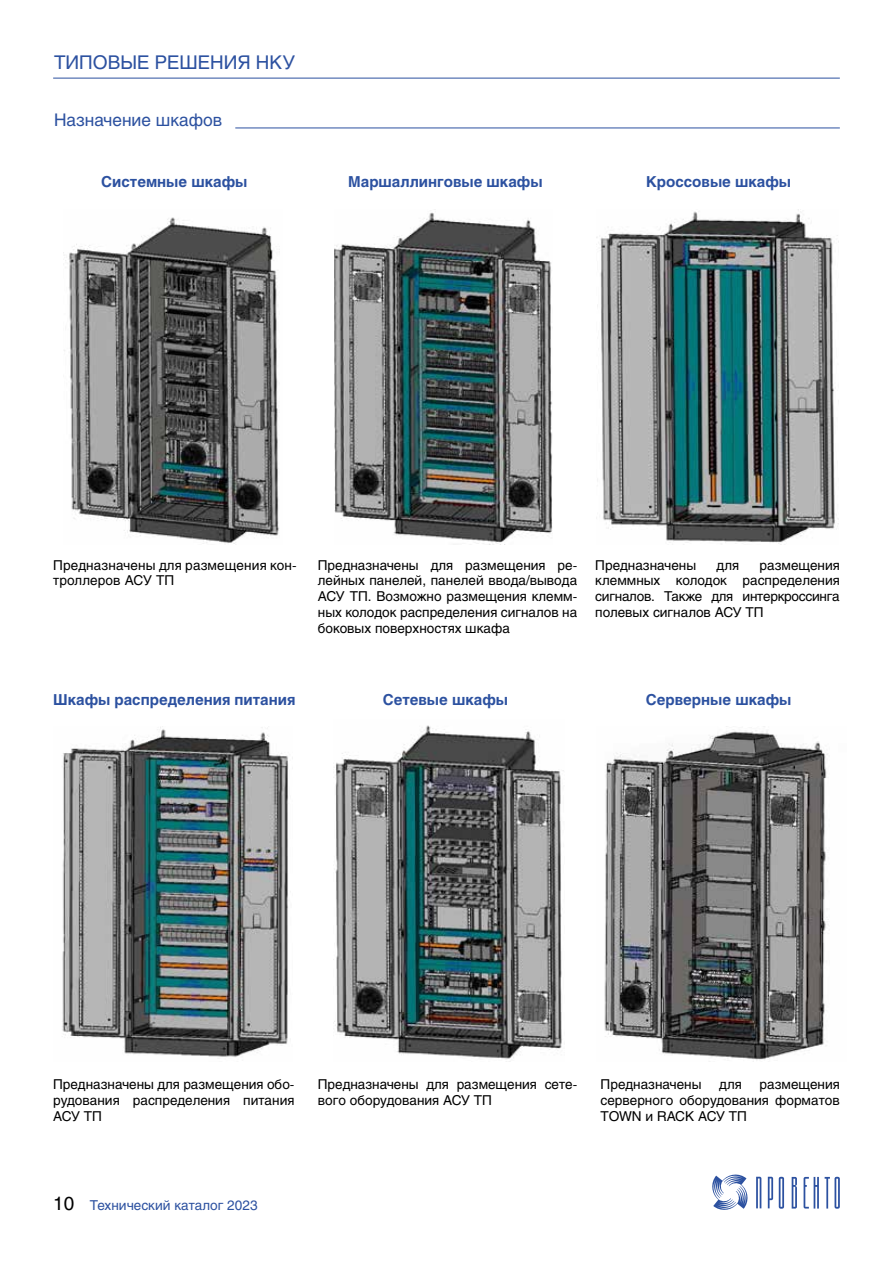
<style>
.page{position:relative;width:893px;height:1263px;background:#fff}
.page>*{position:absolute;margin:0;border:0;box-sizing:border-box;transform-origin:0 0}
.t1{font:18.75px "Helios C";color:#2c51a0}
.t2{font:17.25px "Helios C";color:#2c51a0}
.t3{font:700 15px "Helios C";color:#2c51a0}
.t4{font:13.5px/15.8px "Helios C";color:#000;text-align:justify}
.t5{font:13.5px "Helios C";color:#2c51a0}
.s1{font-size:18.75px;color:#000}
</style>
<div class="page">
<svg style="left:712px;top:1174px;width:36px;height:36px"></svg>
<svg style="left:756px;top:1177px;width:5px;height:31px"></svg>
<svg style="left:768px;top:1177px;width:5px;height:31px"></svg>
<svg style="left:779px;top:1177px;width:5px;height:32px"></svg>
<svg style="left:792px;top:1177px;width:5px;height:31px"></svg>
<svg style="left:804px;top:1177px;width:15px;height:31px"></svg>
<svg style="left:825px;top:1177px;width:15px;height:32px"></svg>
<hr style="left:53px;top:78px;width:787px;height:1px;background:#2c51a0">
<hr style="left:235px;top:128px;width:605px;height:1px;background:#2c51a0">
<img style="left:64px;top:217px;width:215px;height:327px">
<img style="left:62px;top:727px;width:226px;height:330px">
<img style="left:334px;top:212px;width:219px;height:332px">
<img style="left:333px;top:725px;width:231px;height:334px">
<img style="left:597px;top:211px;width:241px;height:333px">
<img style="left:604px;top:729px;width:225px;height:331px">
<h1 class="t1" style="left:54px;top:51px;width:243px">ТИПОВЫЕ РЕШЕНИЯ НКУ</h1>
<p class="t2" style="left:54px;top:110px;width:170px">Назначение шкафов</p>
<p class="t3" style="left:101px;top:173px;width:148px">Системные шкафы</p>
<p class="t3" style="left:646px;top:173px;width:147px">Кроссовые шкафы</p>
<p class="t3" style="left:348px;top:173px;width:196px">Маршаллинговые шкафы</p>
<p class="t4" style="left:53px;top:557px;width:245px">Предназначены для размещения кон&shy;троллеров АСУ ТП</p>
<p class="t4" style="left:318px;top:557px;width:261px">Предназначены для размещения ре&shy;лейных панелей, панелей ввода/вывода АСУ ТП. Возможно размещения клемм&shy;ных колодок распределения сигналов на боковых поверхностях шкафа</p>
<p class="t4" style="left:595px;top:557px;width:102px">Предназначены</p>
<p class="t4" style="left:717px;top:557px;width:24px">для</p>
<p class="t4" style="left:595px;top:557px;width:246px;text-indent:164px">размещения клеммных колодок распределения сигналов. Также для интеркроссинга полевых сигналов АСУ ТП</p>
<p class="t3" style="left:53px;top:691px;width:244px">Шкафы распределения питания</p>
<p class="t3" style="left:646px;top:691px;width:147px">Серверные шкафы</p>
<p class="t3" style="left:383px;top:691px;width:127px">Сетевые шкафы</p>
<p class="t4" style="left:53px;top:1077px;width:243px">Предназначены для размещения обо&shy;рудования распределения питания АСУ ТП</p>
<p class="t4" style="left:318px;top:1077px;width:261px">Предназначены для размещения сете&shy;вого оборудования АСУ ТП</p>
<p class="t4" style="left:601px;top:1077px;width:102px">Предназначены</p>
<p class="t4" style="left:719px;top:1077px;width:24px">для</p>
<p class="t4" style="left:601px;top:1077px;width:241px;text-indent:159px">размещения серверного оборудования форматов TOWN и RACK АСУ ТП</p>
<p class="t5" style="left:53px;top:1197px;width:206px"><span class="s1">10</span> Технический каталог 2023</p>
</div>
